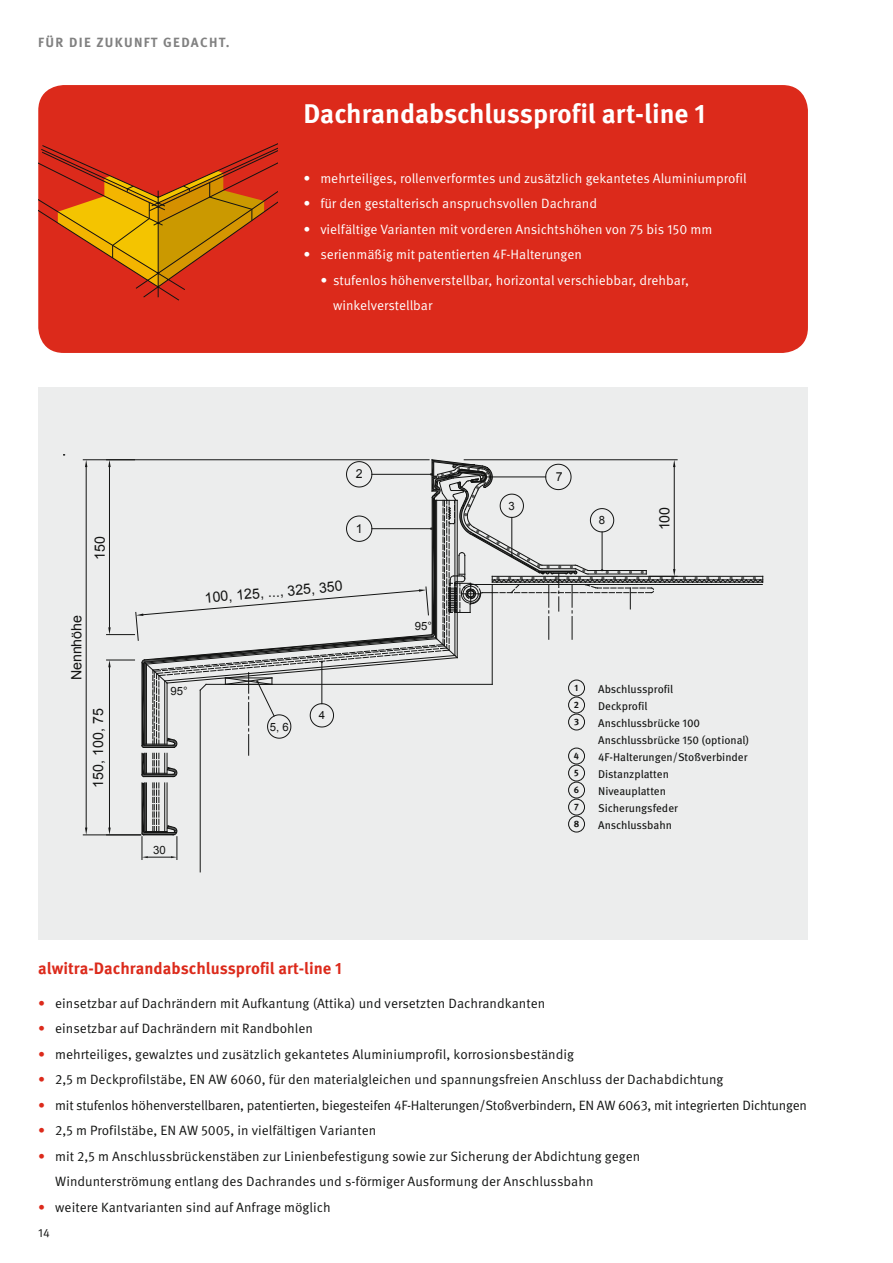
<style>
.page{position:relative;width:893px;height:1263px;background:#fff}
.page>*{position:absolute;margin:0;border:0;box-sizing:border-box;transform-origin:0 0}
.t1{font:700 27px "Meta Pro";color:#fff}
.t2{font:700 16.5px "Meta Pro";color:#dc2a1b}
.t3{font:14.25px "Arial";color:#131413}
.t4{font:13.5px/25.5px "Meta Pro";color:#131413}
.t5{font:13.5px/25.5px "Meta Pro";color:#fff}
.t6{font:13.5px "Meta Pro";letter-spacing:-.02em;color:#131413}
.t7{font:700 13.35px "Meta Pro";letter-spacing:.1em;color:#818181}
.t8{font:13.05px/27.9px "Arial";color:#131413}
.t9{font:12.45px "Arial";color:#131413}
.t10{font:12px "Meta Pro";color:#131413}
.t11{font:11.4px "Arial";color:#131413}
.t12{font:11.25px/17px "Meta Pro";color:#131413}
.t13{font:700 9.3px "Meta Pro";color:#131413}
.s1{color:#dc2a1b}
</style>
<div class="page">
<div style="left:38px;top:85px;width:770px;height:268px;background:#dc2a1b;border-radius:26px"></div>
<svg style="left:38px;top:128px;width:240px;height:172px"></svg>
<div style="left:38px;top:387px;width:770px;height:553px;background:#eceded"></div>
<hr style="left:83px;top:459px;width:346px;height:1px;background:#131413">
<hr style="left:83px;top:835px;width:58px;height:1px;background:#131413">
<hr style="left:86px;top:467px;width:1px;height:360px;background:#131413">
<svg style="left:85px;top:460px;width:2px;height:7px"></svg>
<svg style="left:85px;top:827px;width:2px;height:8px"></svg>
<hr style="left:200px;top:690px;width:1px;height:182px;background:#131413">
<svg style="left:107px;top:459px;width:656px;height:400px"></svg>
<div style="left:537px;top:687px;width:271px;height:183px;background:#eceded"></div>
<div style="left:625px;top:610px;width:183px;height:260px;background:#eceded"></div>
<div style="left:569px;top:680px;width:15px;height:16px;background:#eceded;border-radius:50%"></div>
<div style="left:568px;top:680px;width:17px;height:16px;border:1px solid #131413;border-radius:50%"></div>
<div style="left:568px;top:697px;width:17px;height:16px;border:1px solid #131413;border-radius:50%"></div>
<div style="left:568px;top:714px;width:17px;height:16px;border:1px solid #131413;border-radius:50%"></div>
<div style="left:568px;top:748px;width:17px;height:16px;border:1px solid #131413;border-radius:50%"></div>
<div style="left:568px;top:765px;width:17px;height:16px;border:1px solid #131413;border-radius:50%"></div>
<div style="left:568px;top:782px;width:17px;height:16px;border:1px solid #131413;border-radius:50%"></div>
<div style="left:568px;top:799px;width:17px;height:16px;border:1px solid #131413;border-radius:50%"></div>
<div style="left:568px;top:816px;width:17px;height:16px;border:1px solid #131413;border-radius:50%"></div>
<p class="t7" style="left:38px;top:34px;width:193px">FÜR DIE ZUKUNFT GEDACHT.</p>
<p class="t3" style="left:91px;top:559px;width:25px;rotate:-90deg">150</p>
<h1 class="t1" style="left:303px;top:97px;width:404px">Dachrandabschlussprofil art-line 1</h1>
<p class="t5" style="left:303px;top:166px;width:445px">• mehrteiliges, rollenverformtes und zusätzlich gekantetes Aluminiumprofil</p>
<p class="t5" style="left:303px;top:191px;width:295px">• für den gestalterisch anspruchsvollen Dachrand</p>
<p class="t5" style="left:303px;top:217px;width:410px">• vielfältige Varianten mit vorderen Ansichtshöhen von 75 bis 150 mm</p>
<p class="t5" style="left:303px;top:242px;width:280px">• serienmäßig mit patentierten 4F-Halterungen</p>
<p class="t5" style="left:333px;top:268px;width:357px;text-indent:-13px">• stufenlos höhenverstellbar, horizontal verschiebbar, drehbar, winkelverstellbar</p>
<p class="t9" style="left:356px;top:466px;width:8px">2</p>
<p class="t9" style="left:356px;top:520px;width:8px">1</p>
<p class="t11" style="left:509px;top:498px;width:8px">3</p>
<p class="t9" style="left:556px;top:469px;width:8px">7</p>
<p class="t11" style="left:599px;top:513px;width:8px">8</p>
<p class="t3" style="left:655px;top:530px;width:25px;rotate:-90deg">100</p>
<p class="t3" style="left:67px;top:680px;width:67px;rotate:-90deg">Nennhöhe</p>
<p class="t3" style="left:89px;top:787px;width:81px;rotate:-90deg">150, 100, 75</p>
<p class="t3" style="left:204px;top:588px;width:140px;rotate:-5deg">100, 125, ..., 325, 350</p>
<p class="t11" style="left:170px;top:684px;width:19px">95°</p>
<p class="t11" style="left:270px;top:719px;width:21px">5, 6</p>
<p class="t11" style="left:319px;top:708px;width:8px">4</p>
<p class="t11" style="left:153px;top:842px;width:14px">30</p>
<p class="t11" style="left:415px;top:618px;width:19px">95°</p>
<p class="t8" style="left:653px;top:672px;width:9px">3</p>
<p class="t8" style="left:653px;top:714px;width:9px">4<br>5</p>
<p class="t13" style="left:575px;top:682px;width:5px">1</p>
<p class="t12" style="left:598px;top:681px;width:77px">Abschlussprofil</p>
<p class="t13" style="left:574px;top:699px;width:7px">2</p>
<p class="t12" style="left:598px;top:698px;width:51px">Deckprofil</p>
<p class="t13" style="left:574px;top:716px;width:6px">3</p>
<p class="t12" style="left:598px;top:715px;width:152px">Anschlussbrücke 100<br>Anschlussbrücke 150 (optional)</p>
<p class="t13" style="left:574px;top:750px;width:7px">4</p>
<p class="t12" style="left:598px;top:749px;width:151px">4F-Halterungen/Stoßverbinder</p>
<p class="t13" style="left:574px;top:767px;width:6px">5</p>
<p class="t12" style="left:598px;top:766px;width:72px">Distanzplatten</p>
<p class="t13" style="left:574px;top:784px;width:7px">6</p>
<p class="t12" style="left:598px;top:783px;width:69px">Niveauplatten</p>
<p class="t13" style="left:574px;top:801px;width:6px">7</p>
<p class="t12" style="left:598px;top:800px;width:81px">Sicherungsfeder</p>
<p class="t13" style="left:574px;top:818px;width:7px">8</p>
<p class="t12" style="left:598px;top:817px;width:75px">Anschlussbahn</p>
<p class="t8" style="left:685px;top:742px;width:84px">Distanzplatten</p>
<p class="t8" style="left:653px;top:797px;width:9px">7</p>
<p class="t2" style="left:38px;top:958px;width:305px">alwitra-Dachrandabschlussprofil art-line 1</p>
<p class="t4" style="left:38px;top:991px;width:508px"><span class="s1">•</span> einsetzbar auf Dachrändern mit Aufkantung (Attika) und versetzten Dachrandkanten</p>
<p class="t4" style="left:38px;top:1016px;width:276px"><span class="s1">•</span> einsetzbar auf Dachrändern mit Randbohlen</p>
<p class="t4" style="left:38px;top:1042px;width:537px"><span class="s1">•</span> mehrteiliges, gewalztes und zusätzlich gekantetes Aluminiumprofil, korrosionsbeständig</p>
<p class="t4" style="left:38px;top:1067px;width:687px"><span class="s1">•</span> 2,5 m Deckprofilstäbe, EN AW 6060, für den materialgleichen und spannungsfreien Anschluss der Dachabdichtung</p>
<p class="t6" style="left:38px;top:1097px;width:770px"><span class="s1">•</span> mit stufenlos höhenverstellbaren, patentierten, biegesteifen 4F-Halterungen/Stoßverbindern, EN AW 6063, mit integrierten Dichtungen</p>
<p class="t4" style="left:38px;top:1118px;width:339px"><span class="s1">•</span> 2,5 m Profilstäbe, EN AW 5005, in vielfältigen Varianten</p>
<p class="t4" style="left:55px;top:1144px;width:587px;text-indent:-17px"><span class="s1">•</span> mit 2,5 m Anschlussbrückenstäben zur Linienbefestigung sowie zur Sicherung der Abdichtung gegen<br>Windunterströmung entlang des Dachrandes und s-förmiger Ausformung der Anschlussbahn</p>
<p class="t4" style="left:38px;top:1195px;width:294px"><span class="s1">•</span> weitere Kantvarianten sind auf Anfrage möglich</p>
<p class="t10" style="left:38px;top:1225px;width:13px">14</p>
</div>
